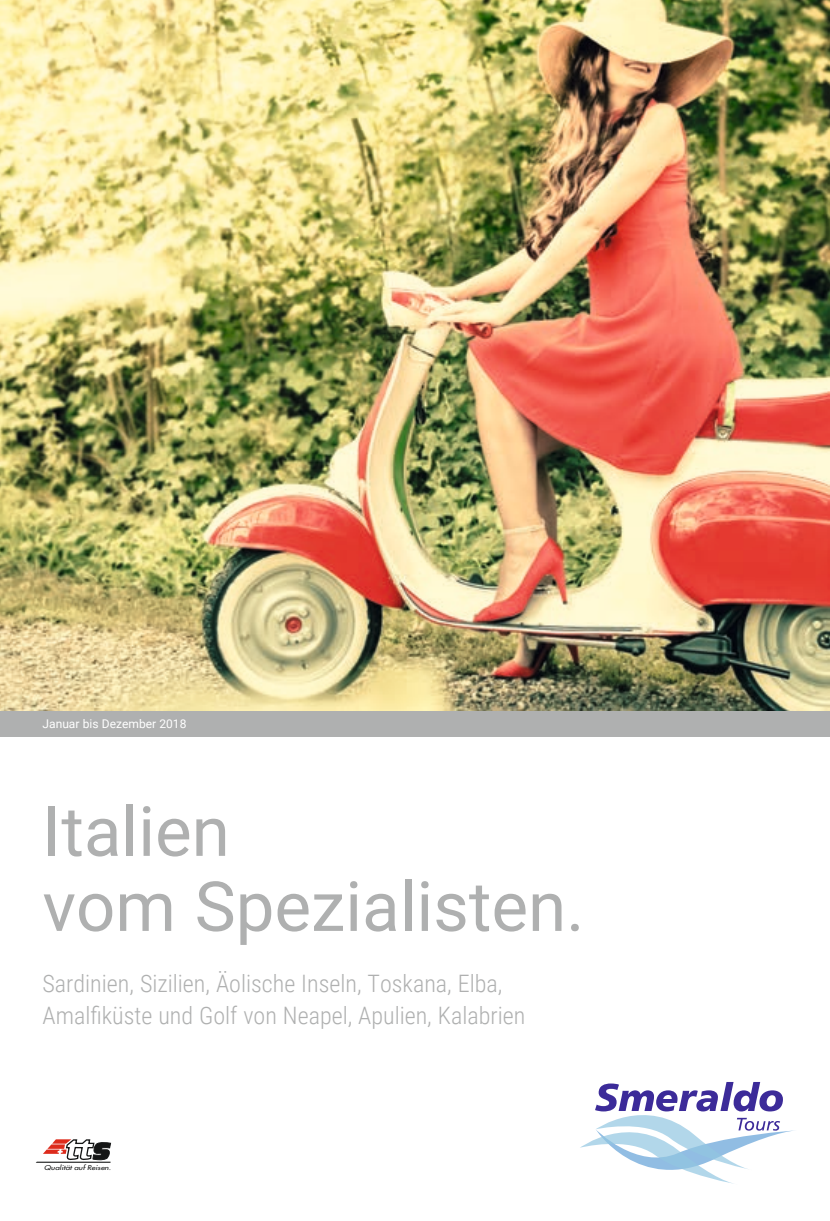
<style>
.page{position:relative;width:830px;height:1221px;background:#fff}
.page>*{position:absolute;margin:0;border:0;box-sizing:border-box;transform-origin:0 0}
.t1{font:69px/75px "Roboto";color:#afb0b0}
.t2{font:300 24px/31.5px "Roboto Condensed";color:#afb0b0}
.t3{font:12px "Roboto";color:#fff}
.t4{font:italic 6.45px "Futura";color:#151616;scale:1.25 1}
</style>
<div class="page">
<img style="left:0;top:0;width:829px;height:711px">
<div style="left:0;top:711px;width:829px;height:26px;background:#afb0b0"></div>
<svg style="left:36px;top:1139px;width:75px;height:23px"></svg>
<svg style="left:580px;top:1082px;width:214px;height:102px"></svg>
<p class="t3" style="left:43px;top:715px;width:145px">Januar bis Dezember 2018</p>
<h1 class="t1" style="left:43px;top:791px;width:543px">Italien<br>vom Spezialisten.</h1>
<p class="t2" style="left:43px;top:966px;width:484px">Sardinien, Sizilien, Äolische Inseln, Toskana, Elba,<br>Amalfiküste und Golf von Neapel, Apulien, Kalabrien</p>
<p class="t4" style="left:44px;top:1163px;width:55px">Qualität auf Reisen.</p>
</div>
